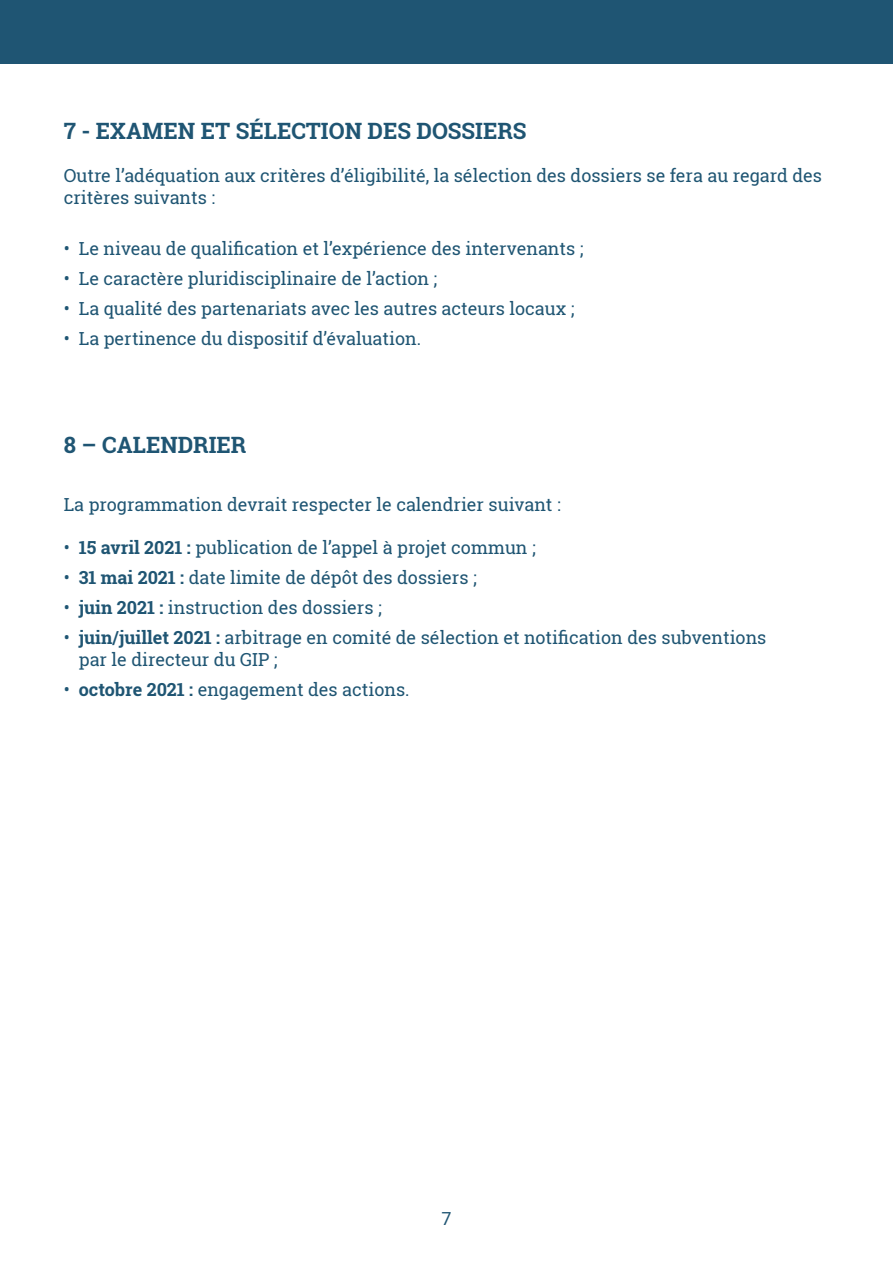
<style>
.page{position:relative;width:893px;height:1263px;background:#fff}
.page>*{position:absolute;margin:0;border:0;box-sizing:border-box;transform-origin:0 0}
.t1{font:700 22.5px "Roboto Slab";color:#1f5573}
.t2{font:18px/21.6px "Roboto Slab";color:#1f5573}
.t3{font:18px "Roboto";color:#1f5573}
.s1{font-weight:700}
</style>
<div class="page">
<div style="left:0;top:0;width:893px;height:64px;background:#1f5573"></div>
<p class="t1" style="left:64px;top:115px;width:464px">7 - EXAMEN ET SÉLECTION DES DOSSIERS</p>
<p class="t2" style="left:64px;top:164px;width:760px">Outre l’adéquation aux critères d’éligibilité, la sélection des dossiers se fera au regard des critères suivants :</p>
<p class="t2" style="left:64px;top:238px;width:521px">• Le niveau de qualification et l’expérience des intervenants ;</p>
<p class="t2" style="left:64px;top:268px;width:375px">• Le caractère pluridisciplinaire de l’action ;</p>
<p class="t2" style="left:64px;top:298px;width:512px">• La qualité des partenariats avec les autres acteurs locaux ;</p>
<p class="t2" style="left:64px;top:328px;width:359px">• La pertinence du dispositif d’évaluation.</p>
<p class="t1" style="left:64px;top:430px;width:184px">8 – CALENDRIER</p>
<p class="t2" style="left:64px;top:493px;width:498px">La programmation devrait respecter le calendrier suivant :</p>
<p class="t2" style="left:64px;top:536px;width:473px">• <span class="s1">15 avril 2021 :</span> publication de l’appel à projet commun ;</p>
<p class="t2" style="left:64px;top:566px;width:415px">• <span class="s1">31 mai 2021 :</span> date limite de dépôt des dossiers ;</p>
<p class="t2" style="left:64px;top:596px;width:320px">• <span class="s1">juin 2021 :</span> instruction des dossiers ;</p>
<p class="t2" style="left:79px;top:626px;width:689px;text-indent:-15px">• <span class="s1">juin/juillet 2021 :</span> arbitrage en comité de sélection et notification des subventions par le directeur du GIP ;</p>
<p class="t2" style="left:64px;top:678px;width:347px">• <span class="s1">octobre 2021 :</span> engagement des actions.</p>
<p class="t3" style="left:441px;top:1206px;width:12px">7</p>
</div>
